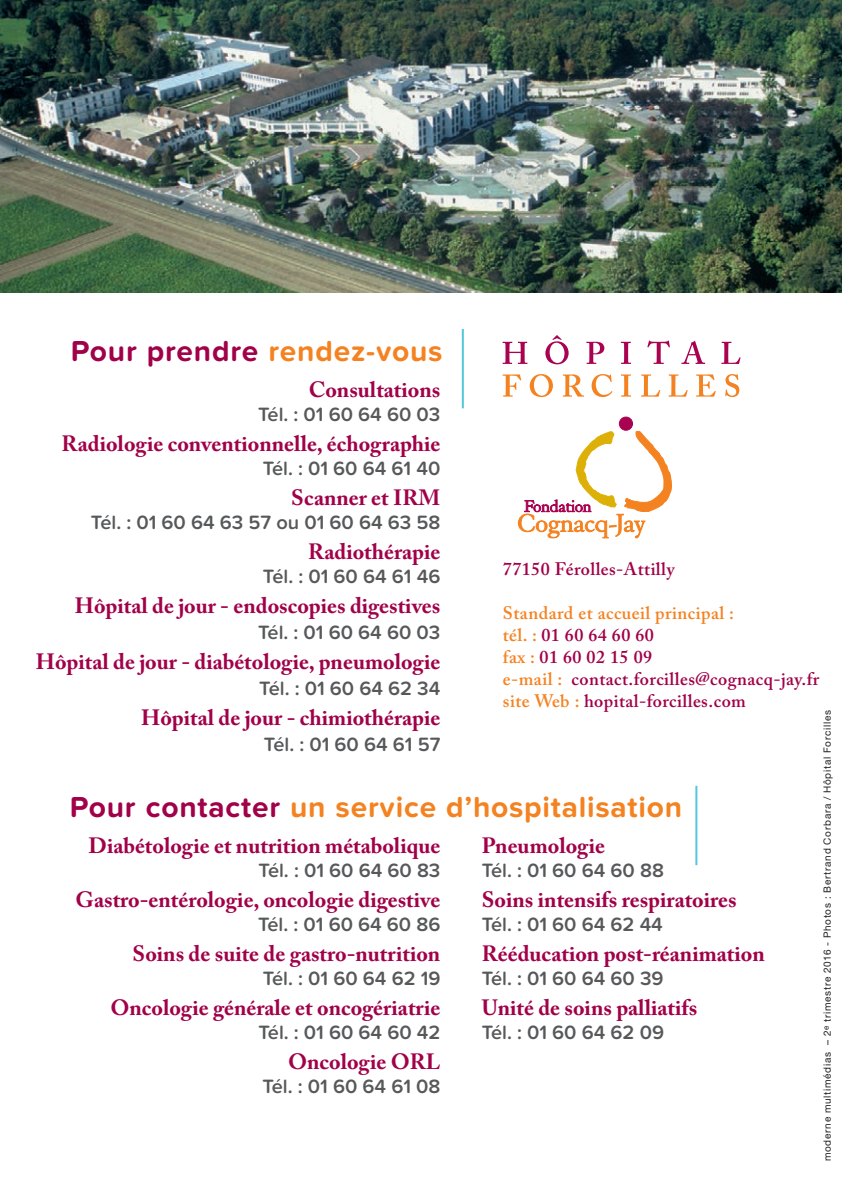
<style>
.page{position:relative;width:842px;height:1191px;background:#fff}
.page>*{position:absolute;margin:0;border:0;box-sizing:border-box;transform-origin:0 0}
.t1{font:700 30px "Proxima Nova Soft";letter-spacing:.025em;color:#f58220}
.t2{font:700 30px "Proxima Nova Soft";letter-spacing:.025em;color:#a10149}
.t3{font:700 22px "Adobe Caslon Pro";color:#a10149}
.t4{font:600 20px "Proxima Nova Soft";color:#57585a}
.t5{font:600 18px "Adobe Caslon Pro";letter-spacing:.025em;color:#a10149}
.t6{font:600 18px/22px "Adobe Caslon Pro";letter-spacing:.025em;color:#f58220}
.t7{font:10px "Helvetica Neue";letter-spacing:.07em;color:#231f20}
.s1{color:#f58220}
.s2{color:#a10149}
</style>
<div class="page">
<svg style="left:503px;top:342px;width:24px;height:22px"></svg>
<svg style="left:545px;top:335px;width:24px;height:29px"></svg>
<svg style="left:586px;top:342px;width:18px;height:22px"></svg>
<svg style="left:621px;top:342px;width:10px;height:22px"></svg>
<svg style="left:647px;top:340px;width:23px;height:24px"></svg>
<svg style="left:681px;top:341px;width:24px;height:23px"></svg>
<svg style="left:721px;top:342px;width:19px;height:22px"></svg>
<svg style="left:503px;top:374px;width:18px;height:23px"></svg>
<svg style="left:530px;top:374px;width:23px;height:23px"></svg>
<svg style="left:563px;top:374px;width:21px;height:23px"></svg>
<svg style="left:592px;top:374px;width:20px;height:23px"></svg>
<svg style="left:621px;top:374px;width:10px;height:23px"></svg>
<svg style="left:641px;top:374px;width:19px;height:23px"></svg>
<svg style="left:668px;top:374px;width:20px;height:23px"></svg>
<svg style="left:696px;top:374px;width:20px;height:23px"></svg>
<svg style="left:725px;top:374px;width:14px;height:23px"></svg>
<svg style="left:518px;top:416px;width:154px;height:122px"></svg>
<hr style="left:462px;top:329px;width:2px;height:79px;background:#53c7db">
<hr style="left:695px;top:785px;width:2px;height:80px;background:#53c7db">
<img style="left:0;top:0;width:842px;height:292px">
<p class="t2" style="left:71px;top:334px;width:373px">Pour prendre <span class="s1">rendez-vous</span></p>
<p class="t3" style="left:309px;top:376px;width:133px">Consultations</p>
<p class="t4" style="left:258px;top:402px;width:184px">Tél. : 01 60 64 60 03</p>
<p class="t3" style="left:62px;top:430px;width:380px">Radiologie conventionnelle, échographie</p>
<p class="t4" style="left:263px;top:456px;width:179px">Tél. : 01 60 64 61 40</p>
<p class="t3" style="left:291px;top:484px;width:151px">Scanner et IRM</p>
<p class="t4" style="left:91px;top:510px;width:351px">Tél. : 01 60 64 63 57 ou 01 60 64 63 58</p>
<p class="t3" style="left:308px;top:538px;width:134px">Radiothérapie</p>
<p class="t4" style="left:263px;top:564px;width:179px">Tél. : 01 60 64 61 46</p>
<p class="t3" style="left:75px;top:592px;width:367px">Hôpital de jour - endoscopies digestives</p>
<p class="t4" style="left:258px;top:620px;width:184px">Tél. : 01 60 64 60 03</p>
<p class="t3" style="left:36px;top:648px;width:406px">Hôpital de jour - diabétologie, pneumologie</p>
<p class="t4" style="left:259px;top:676px;width:183px">Tél. : 01 60 64 62 34</p>
<p class="t3" style="left:141px;top:704px;width:301px">Hôpital de jour - chimiothérapie</p>
<p class="t4" style="left:264px;top:732px;width:178px">Tél. : 01 60 64 61 57</p>
<p class="t5" style="left:503px;top:558px;width:173px">77150 Férolles-Attilly</p>
<p class="t6" style="left:503px;top:601px;width:233px">Standard et accueil principal : tél. : <span class="s2">01 60 64 60 60<br></span>fax : <span class="s2">01 60 02 15 09</span></p>
<p class="t5" style="left:503px;top:668px;width:318px"><span class="s1">e-mail :</span> contact.forcilles@cognacq-jay.fr</p>
<p class="t5" style="left:503px;top:690px;width:245px"><span class="s1">site Web :</span> hopital-forcilles.com</p>
<p class="t7" style="left:821px;top:1161px;width:453px;rotate:-90deg">moderne multimédias – 2<sup>e</sup> trimestre 2016 - Photos : Bertrand Corbara / Hôpital Forcilles</p>
<p class="t1" style="left:70px;top:790px;width:614px"><span class="s2">Pour contacter</span> un service d’hospitalisation</p>
<p class="t3" style="left:89px;top:832px;width:353px">Diabétologie et nutrition métabolique</p>
<p class="t4" style="left:259px;top:858px;width:183px">Tél. : 01 60 64 60 83</p>
<p class="t3" style="left:76px;top:886px;width:366px">Gastro-entérologie, oncologie digestive</p>
<p class="t4" style="left:258px;top:912px;width:184px">Tél. : 01 60 64 60 86</p>
<p class="t3" style="left:132px;top:940px;width:309px">Soins de suite de gastro-nutrition</p>
<p class="t4" style="left:263px;top:966px;width:179px">Tél. : 01 60 64 62 19</p>
<p class="t3" style="left:110px;top:994px;width:331px">Oncologie générale et oncogériatrie</p>
<p class="t4" style="left:258px;top:1020px;width:183px">Tél. : 01 60 64 60 42</p>
<p class="t3" style="left:288px;top:1048px;width:154px">Oncologie ORL</p>
<p class="t4" style="left:262px;top:1074px;width:179px">Tél. : 01 60 64 61 08</p>
<p class="t3" style="left:482px;top:832px;width:125px">Pneumologie</p>
<p class="t4" style="left:482px;top:859px;width:184px">Tél. : 01 60 64 60 88</p>
<p class="t3" style="left:482px;top:886px;width:256px">Soins intensifs respiratoires</p>
<p class="t4" style="left:482px;top:913px;width:183px">Tél. : 01 60 64 62 44</p>
<p class="t3" style="left:482px;top:940px;width:285px">Rééducation post-réanimation</p>
<p class="t4" style="left:482px;top:967px;width:183px">Tél. : 01 60 64 60 39</p>
<p class="t3" style="left:482px;top:994px;width:217px">Unité de soins palliatifs</p>
<p class="t4" style="left:482px;top:1021px;width:184px">Tél. : 01 60 64 62 09</p>
</div>
